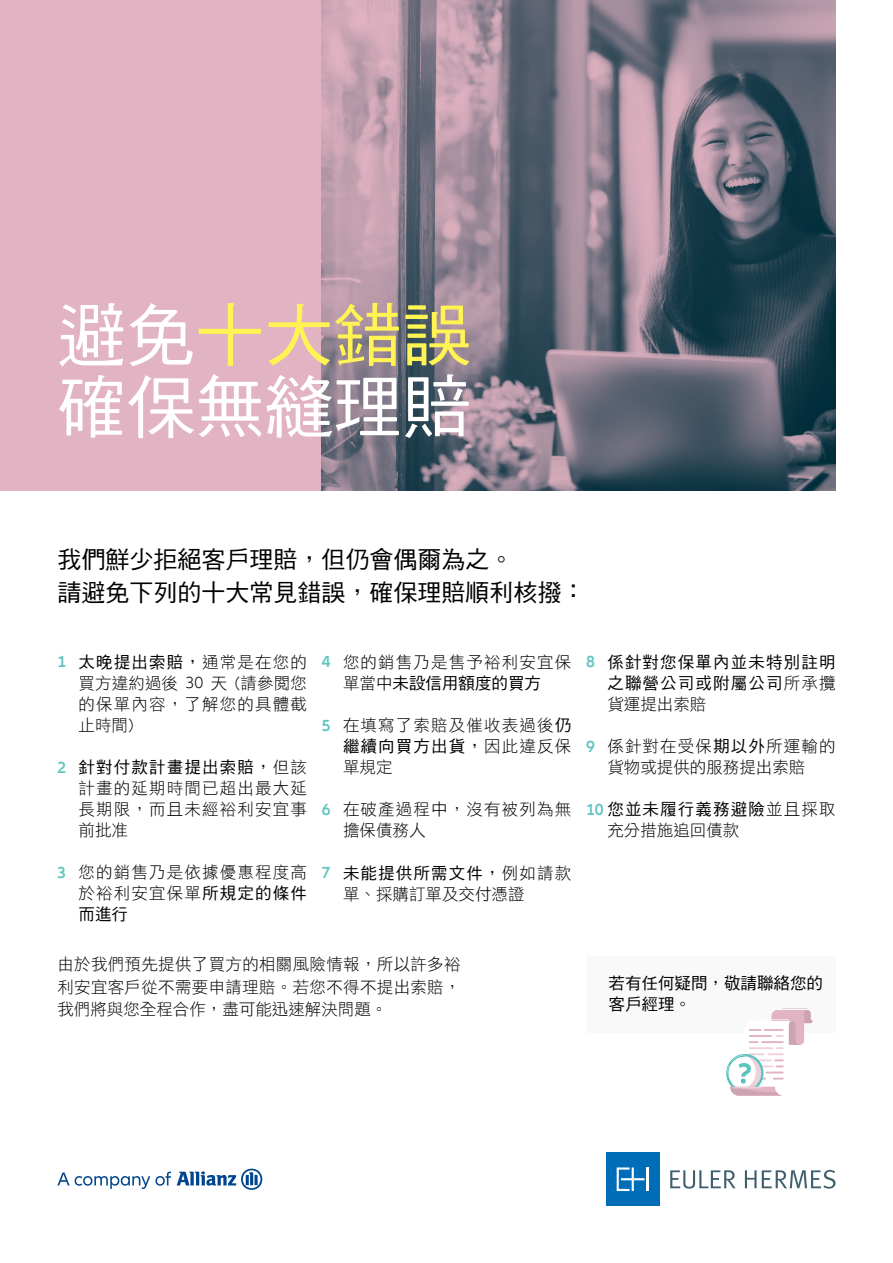
<style>
.page{position:relative;width:893px;height:1263px;background:#fff}
.page>*{position:absolute;margin:0;border:0;box-sizing:border-box;transform-origin:0 0}
.t1{font:69px/72px "DF Hei Std W5";color:#fff}
.t2{font:24px/33px "DF Hei Std W5";color:#000}
.t3{font:16.5px/21px "DF Hei Std W3";letter-spacing:.07em;color:#000;text-align:justify}
.t4{font:16.5px/21px "DF Hei Std W5";letter-spacing:.07em;color:#000;text-align:right}
.t5{font:16.5px/21px "DF Hei Std W3";color:#000;text-align:center}
.t6{font:16.5px/21px "DF Hei Std W5";color:#000}
.s1{color:#fff453}
.s2{font-family:"Allianz Neo";font-weight:600;color:#5bc4be}
.s3{font-family:"DF Hei Std W3"}
.s4{font-family:"Allianz Neo";font-weight:300}
.s5{font-family:"DF Hei Std W5"}
</style>
<div class="page">
<div style="left:0;top:0;width:322px;height:491px;background:#e2b3c2"></div>
<svg style="left:177px;top:1168px;width:85px;height:22px"></svg>
<svg style="left:57px;top:1171px;width:114px;height:18px"></svg>
<div style="left:606px;top:1152px;width:53px;height:54px;background:#006db8"></div>
<hr style="left:647px;top:1167px;width:2px;height:24px;background:#fff">
<svg style="left:617px;top:1167px;width:27px;height:24px"></svg>
<svg style="left:670px;top:1170px;width:65px;height:18px"></svg>
<svg style="left:745px;top:1170px;width:91px;height:18px"></svg>
<img style="left:322px;top:0;width:514px;height:491px">
<div style="left:586px;top:956px;width:250px;height:76px;background:#f9f9f9"></div>
<svg style="left:726px;top:1008px;width:87px;height:88px"></svg>
<h1 class="t1" style="left:57px;top:298px;width:416px">避免<span class="s1">十大錯誤</span>確保無縫理賠</h1>
<h2 class="t2" style="left:57px;top:542px;width:529px">我們鮮少拒絕客戶理賠，但仍會偶爾為之。<br>請避免下列的十大常見錯誤，確保理賠順利核撥：</h2>
<p class="t4" style="left:57px;top:651px;width:251px"><span class="s2">1</span> 太晚提出索賠，<span class="s3">通常是在您的</span></p>
<p class="t3" style="left:79px;top:672px;width:230px">買方違約過後 <span class="s4">30</span> 天 (請參閱您的保單內容，了解您的具體截止時間)</p>
<p class="t4" style="left:57px;top:756px;width:251px"><span class="s2">2</span> 針對付款計畫提出索賠，<span class="s3">但該</span></p>
<p class="t3" style="left:79px;top:777px;width:230px">計畫的延期時間已超出最大延長期限，而且未經裕利安宜事前批准</p>
<p class="t3" style="left:57px;top:862px;width:251px;text-align:right"><span class="s2">3</span> 您的銷售乃是依據優惠程度高於裕利安宜保單<span class="s5">所規定的條件</span></p>
<p class="t4" style="left:79px;top:904px;width:51px">而進行</p>
<p class="t3" style="left:322px;top:651px;width:251px"><span class="s2">4</span> 您的銷售乃是售予裕利安宜保</p>
<p class="t6" style="left:343px;top:672px;width:199px"><span class="s3">單當中</span>未設信用額度的買方</p>
<p class="t3" style="left:322px;top:714px;width:251px"><span class="s2">5</span> 在填寫了索賠及催收表過後<span class="s5">仍</span></p>
<p class="t4" style="left:343px;top:735px;width:230px">繼續向買方出貨，<span class="s3">因此違反保</span></p>
<p class="t3" style="left:343px;top:756px;width:51px">單規定</p>
<p class="t3" style="left:343px;top:799px;width:230px;text-indent:-21px"><span class="s2">6</span> 在破產過程中，沒有被列為無擔保債務人</p>
<p class="t4" style="left:322px;top:862px;width:251px"><span class="s2">7</span> 未能提供所需文件，<span class="s3">例如請款</span></p>
<p class="t5" style="left:343px;top:883px;width:183px">單、採購訂單及交付憑證</p>
<p class="t3" style="left:57px;top:953px;width:405px;line-height:22.5px">由於我們預先提供了買方的相關風險情報，所以許多裕利安宜客戶從不需要申請理賠。若您不得不提出索賠，我們將與您全程合作，盡可能迅速解決問題。</p>
<p class="t4" style="left:586px;top:651px;width:251px"><span class="s2">8</span> 係針對您保單內並未特別註明之聯營公司或附屬公司<span class="s3">所承攬</span></p>
<p class="t3" style="left:607px;top:693px;width:100px">貨運提出索賠</p>
<p class="t5" style="left:586px;top:735px;width:251px"><span class="s2">9</span> 係針對在受保<span class="s5">期以外</span>所運輸的貨物或提供的服務提出索賠</p>
<p class="t4" style="left:586px;top:799px;width:251px"><span class="s2">10</span> 您並未履行義務避險<span class="s3">並且採取</span></p>
<p class="t5" style="left:607px;top:820px;width:133px">充分措施追回債款</p>
<p class="t6" style="left:609px;top:972px;width:216px">若有任何疑問，敬請聯絡您的客戶經理。</p>
</div>
